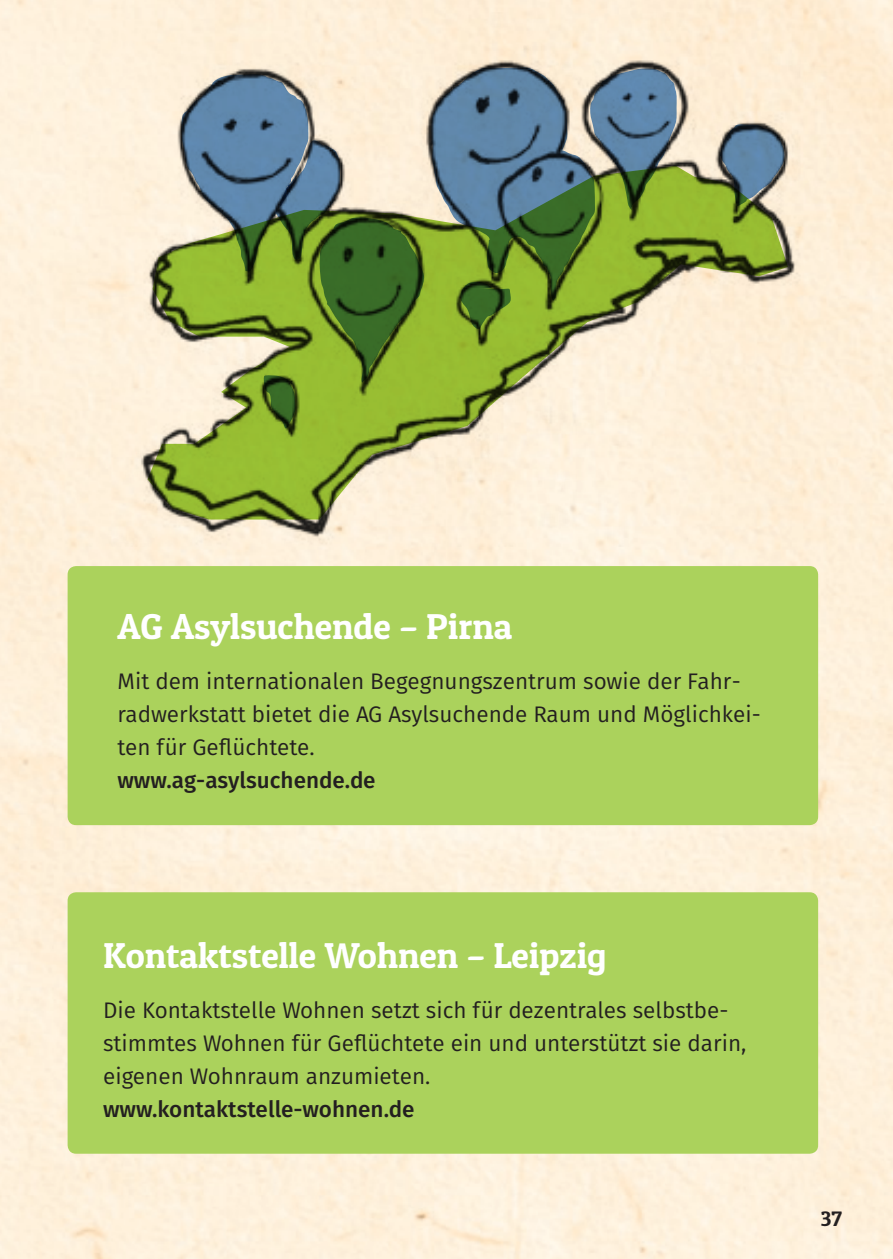
<style>
.page{position:relative;width:893px;height:1259px;background:#fff}
.page>*{position:absolute;margin:0;border:0;box-sizing:border-box;transform-origin:0 0}
.Headline_2{font:36px "Patua One";color:#fff}
.Kasten_klein{font:22.5px/33px "Fira Sans";color:#231f20}
.t1{font:21px "Patua One";color:#231f20}
.s1{font-weight:500}
</style>
<div class="page">
<img style="left:0;top:0;width:893px;height:1259px">
<img style="left:45px;top:13px;width:787px;height:534px">
<div style="left:68px;top:566px;width:750px;height:259px;background:#abd25c;border-radius:9px"></div>
<div style="left:68px;top:892px;width:750px;height:261px;background:#abd25c;border-radius:9px"></div>
<svg style="left:148px;top:166px;width:640px;height:353px;background:#d2d39f"></svg>
<svg style="left:719px;top:124px;width:65px;height:82px;background:#6d8389"></svg>
<svg style="left:431px;top:65px;width:246px;height:265px;background:#738f69"></svg>
<svg style="left:182px;top:74px;width:243px;height:355px;background:#8ca26e"></svg>
<p class="Headline_2" style="left:117px;top:604px;width:396px">AG Asylsuchende – Pirna</p>
<p class="Kasten_klein" style="left:117px;top:666px;width:645px">Mit dem internationalen Begegnungszentrum sowie der Fahr&shy;radwerkstatt bietet die AG Asylsuchende Raum und Möglichkei&shy;ten für Geflüchtete.<br><span class="s1">www.ag-asylsuchende.de</span></p>
<p class="Headline_2" style="left:103px;top:933px;width:505px">Kontaktstelle Wohnen – Leipzig</p>
<p class="Kasten_klein" style="left:103px;top:995px;width:645px">Die Kontaktstelle Wohnen setzt sich für dezentrales selbstbe&shy;stimmtes Wohnen für Geflüchtete ein und unterstützt sie darin, eigenen Wohnraum anzumieten. <span class="s1">www.kontaktstelle-wohnen.de</span></p>
<p class="t1" style="left:821px;top:1205px;width:23px">37</p>
</div>
